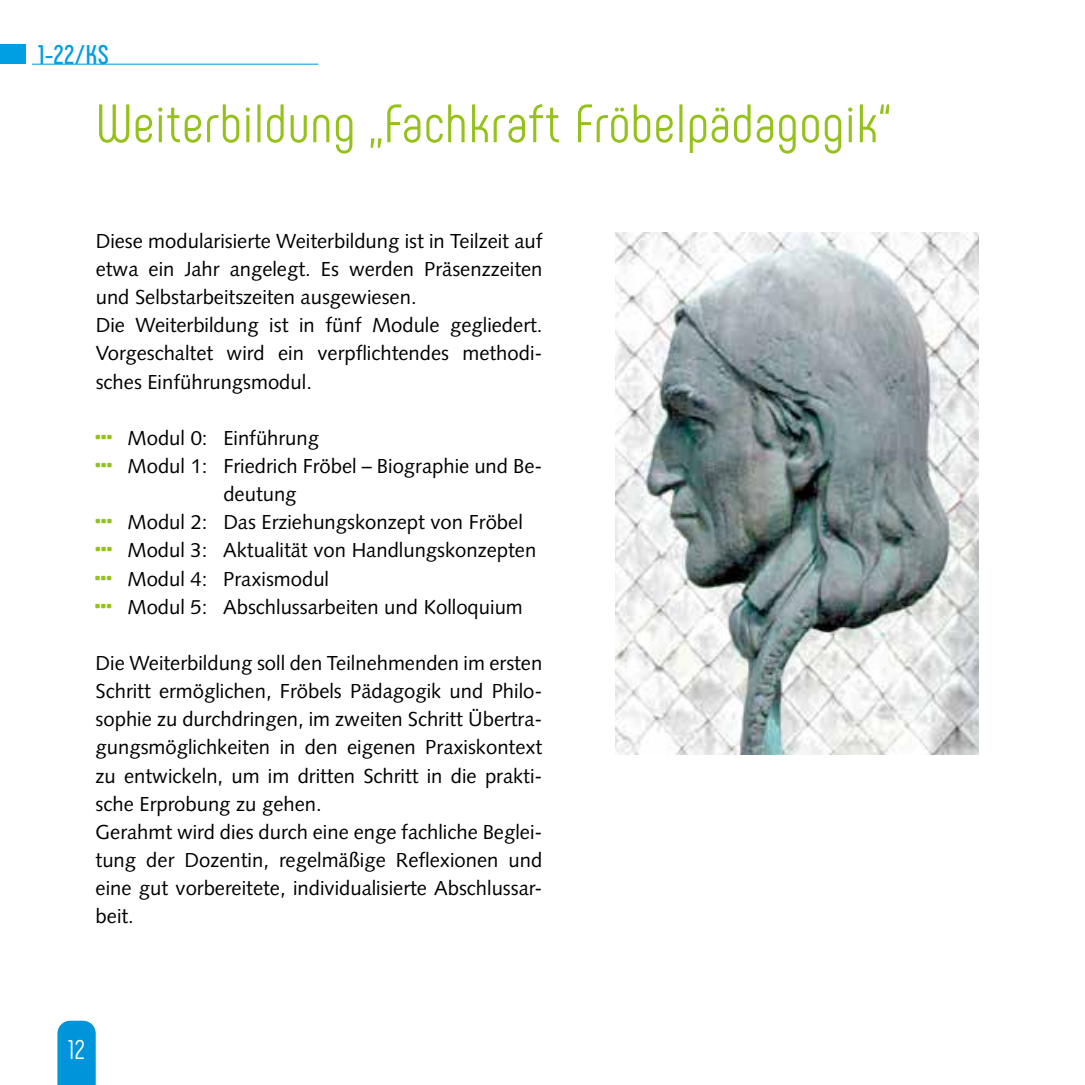
<style>
.page{position:relative;width:1085px;height:1085px;background:#fff}
.page>*{position:absolute;margin:0;border:0;box-sizing:border-box;transform-origin:0 0}
.t1{font:54px "Phenomena";letter-spacing:.02em;color:#94c11a}
.t2{font:700 27px "Phenomena";color:#009ee3}
.t3{font:27px "Phenomena";color:#fff}
.t4{font:20.25px/28.1px "Syntax";color:#000}
</style>
<div class="page">
<svg style="left:57px;top:1020px;width:39px;height:64px;background:#0e9bdd"></svg>
<hr style="left:32px;top:64px;width:286px;height:1px;background:#0095db">
<div style="left:0;top:45px;width:26px;height:19px;background:#009ee3"></div>
<img style="left:616px;top:233px;width:362px;height:521px">
<h2 class="t2" style="left:38px;top:38px;width:72px">1-22/KS</h2>
<h1 class="t1" style="left:96px;top:92px;width:795px">Weiterbildung „„Fachkraft Fröbelpädagogik“</h1>
<p class="t4" style="left:96px;top:227px;width:448px">Diese modularisierte Weiterbildung ist in Teilzeit auf etwa ein Jahr angelegt. Es werden Präsenzzeiten und Selbstarbeitszeiten ausgewiesen.<br>Die Weiterbildung ist in fünf Module gegliedert.<br>Vorgeschaltet wird ein verpflichtendes methodi&shy;sches Einführungsmodul.</p>
<p class="t4" style="left:128px;top:424px;width:193px">Modul 0: Einführung</p>
<p class="t4" style="left:128px;top:452px;width:416px">Modul 1: Friedrich Fröbel – Biographie und Be-</p>
<p class="t4" style="left:223px;top:480px;width:75px">deutung</p>
<p class="t4" style="left:128px;top:508px;width:396px">Modul 2: Das Erziehungskonzept von Fröbel</p>
<p class="t4" style="left:128px;top:536px;width:410px">Modul 3: Aktualität von Handlungskonzepten</p>
<p class="t4" style="left:127px;top:564px;width:203px">Modul 4: Praxismodul</p>
<p class="t4" style="left:127px;top:592px;width:397px">Modul 5: Abschlussarbeiten und Kolloquium</p>
<p class="t4" style="left:96px;top:649px;width:448px">Die Weiterbildung soll den Teilnehmenden im ersten Schritt ermöglichen, Fröbels Pädagogik und Philo&shy;sophie zu durchdringen, im zweiten Schritt Übertra&shy;gungsmöglichkeiten in den eigenen Praxiskontext zu entwickeln, um im dritten Schritt in die prakti&shy;sche Erprobung zu gehen.<br>Gerahmt wird dies durch eine enge fachliche Beglei&shy;tung der Dozentin, regelmäßige Reflexionen und eine gut vorbereitete, individualisierte Abschlussar&shy;beit.</p>
<h2 class="t3" style="left:68px;top:1033px;width:19px">12</h2>
</div>
